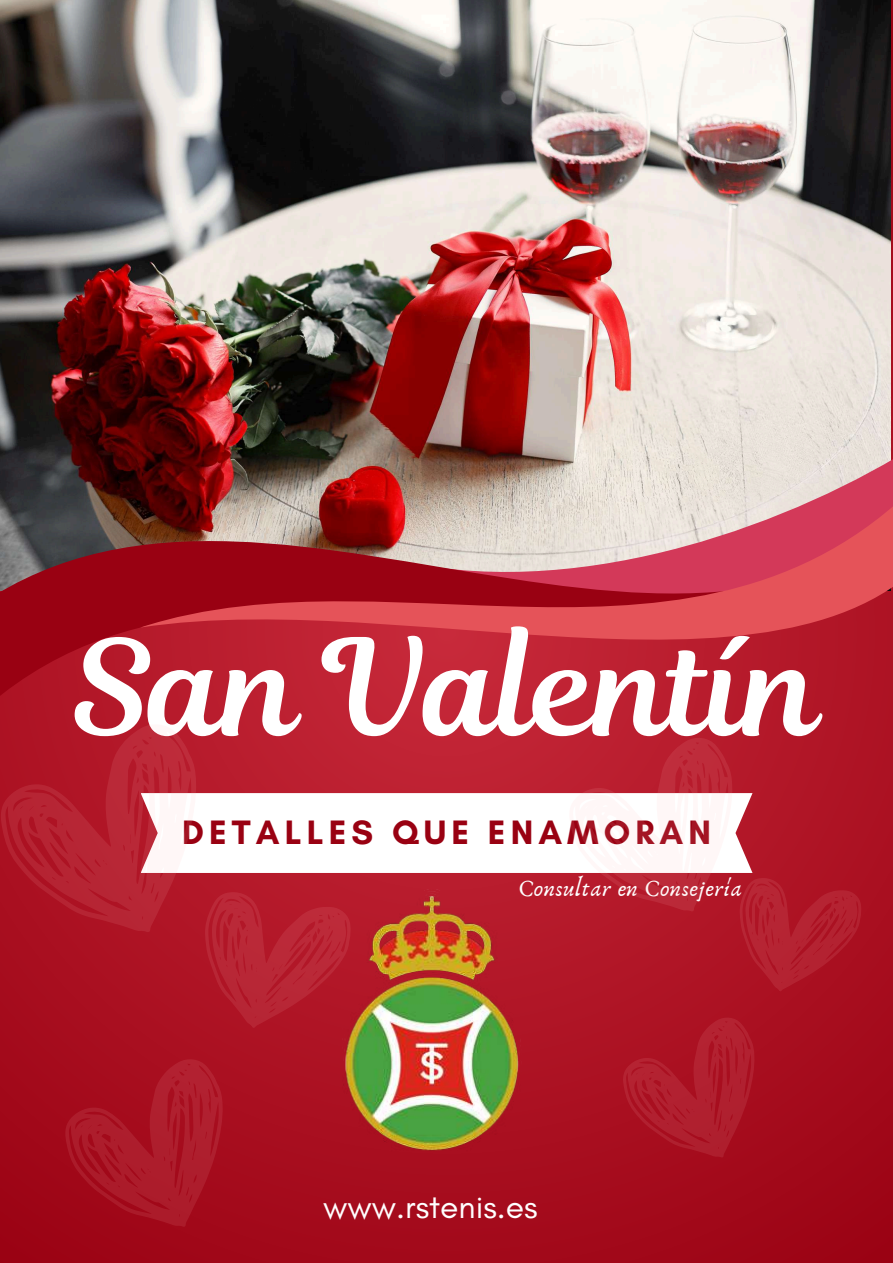
<style>
.page{position:relative;width:893px;height:1263px;background:#a30a1b}
.page>*{position:absolute;margin:0;border:0;box-sizing:border-box;transform-origin:0 0}
.t1{font:132.23px "RTL Romman Regular";color:#fff}
.t2{font:700 34.5px "Glacial Indifference";letter-spacing:.145em;color:#990112}
.t3{font:33.67px "Glacial Indifference";color:#fff}
.t4{font:24px "Anaktoria";letter-spacing:.025em;color:#fff}
</style>
<div class="page">
<img style="left:0;top:0;width:890px;height:197px">
<img style="left:0;top:197px;width:891px;height:786px">
<svg style="left:135px;top:413px;width:758px;height:484px"></svg>
<div style="left:197px;top:793px;width:555px;height:80px;background:#fff"></div>
<img style="left:146px;top:889px;width:555px;height:262px">
<svg style="left:65px;top:1057px;width:158px;height:170px"></svg>
<svg style="left:205px;top:892px;width:146px;height:136px"></svg>
<svg style="left:0;top:722px;width:197px;height:211px"></svg>
<svg style="left:622px;top:1016px;width:133px;height:141px"></svg>
<svg style="left:739px;top:878px;width:122px;height:113px"></svg>
<svg style="left:569px;top:736px;width:164px;height:176px;background:#d9838c"></svg>
<h1 class="t1" style="left:72px;top:596px;width:750px">San Valentín</h1>
<h2 class="t2" style="left:182px;top:811px;width:530px">DETALLES QUE ENAMORAN</h2>
<p class="t4" style="left:518px;top:873px;width:225px">Consultar en Consejería</p>
<h3 class="t3" style="left:323px;top:1186px;width:216px">www.rstenis.es</h3>
</div>
